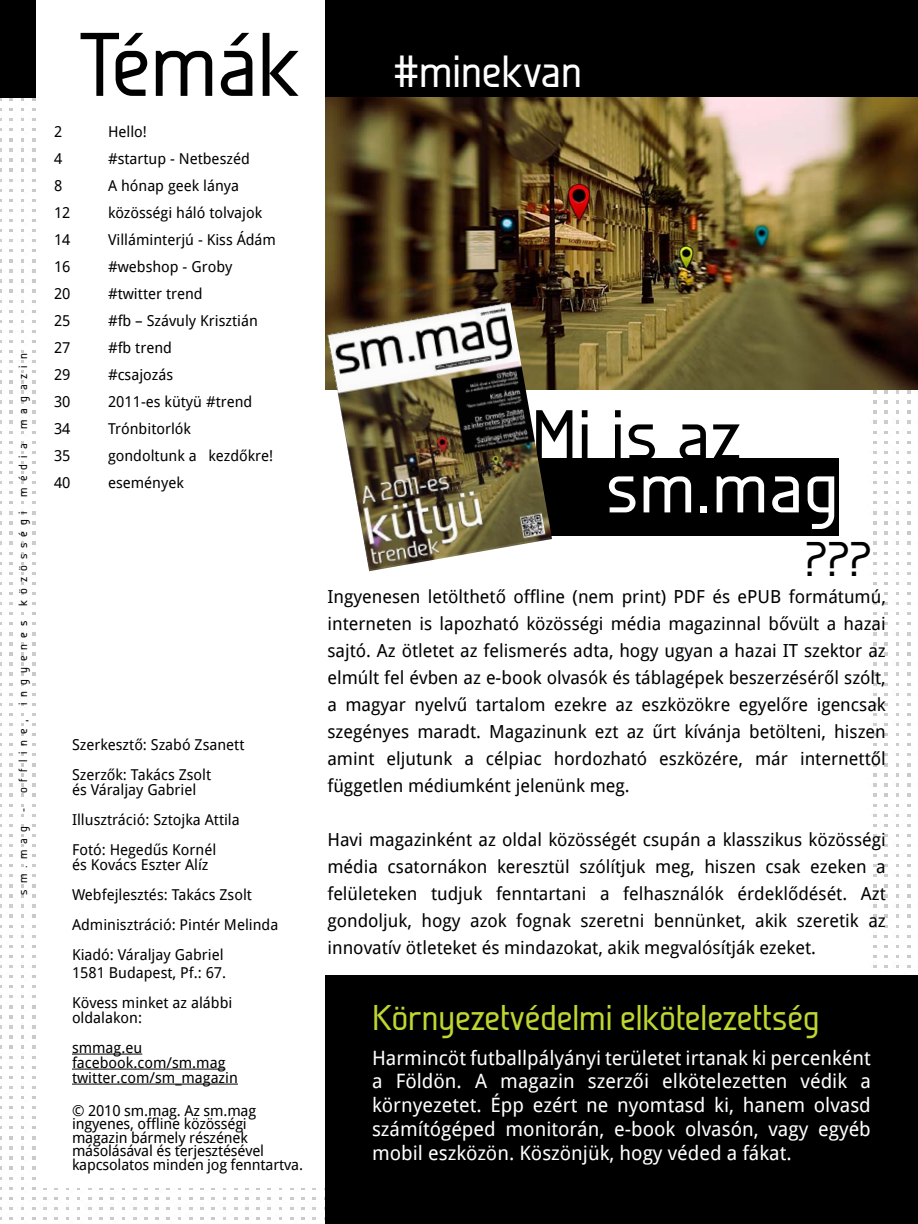
<style>
.page{position:relative;width:918px;height:1224px;background:#fff}
.page>*{position:absolute;margin:0;border:0;box-sizing:border-box;transform-origin:0 0}
.t1{font:500 90px "Galette";color:#000;scale:.95 1}
.t2{font:500 72px "Galette";color:#fff}
.t3{font:500 71.1px "Galette";color:#000}
.t4{font:500 48.6px "Galette";color:#000;scale:.95 1}
.t5{font:500 45px "Galette";color:#fff;scale:.95 1}
.t6{font:500 35.7px "Galette";color:#bfd730;scale:.95 1}
.t7{font:19.8px/23.7px "Droid Sans";color:#fff;text-align:justify}
.t8{font:18px/27px "Droid Sans";color:#000;text-align:justify}
.t9{font:15px/30px "Droid Sans";color:#000}
.t10{font:500 12px "Galette";letter-spacing:.5em;color:#000}
</style>
<div class="page">
<img style="left:0;top:97px;width:918px;height:1127px">
<div style="left:0;top:0;width:36px;height:97px;background:#000"></div>
<div style="left:37px;top:0;width:830px;height:1187px;background:#fff"></div>
<div style="left:326px;top:0;width:592px;height:97px;background:#000"></div>
<div style="left:326px;top:975px;width:592px;height:249px;background:#000"></div>
<img style="left:326px;top:98px;width:592px;height:291px">
<div style="left:533px;top:458px;width:305px;height:78px;background:#000"></div>
<hr style="left:72px;top:1053px;width:70px;height:1px;background:#000">
<hr style="left:72px;top:1068px;width:153px;height:1px;background:#000">
<hr style="left:72px;top:1083px;width:166px;height:1px;background:#000">
<img style="left:327px;top:302px;width:225px;height:269px">
<p class="t10" style="left:15px;top:894px;width:543px;rotate:-90deg">sm.mag - offline, ingyenes közösségi média magazin</p>
<h1 class="t1" style="left:78px;top:9px;width:235px">Témák</h1>
<p class="t9" style="left:54px;top:117px;width:10px">2</p>
<p class="t9" style="left:108px;top:117px;width:41px">Hello!</p>
<p class="t9" style="left:54px;top:144px;width:10px">4</p>
<p class="t9" style="left:108px;top:144px;width:143px">#startup - Netbeszéd</p>
<p class="t9" style="left:54px;top:171px;width:10px">8</p>
<p class="t9" style="left:108px;top:171px;width:133px">A hónap geek lánya</p>
<p class="t9" style="left:54px;top:198px;width:18px">12</p>
<p class="t9" style="left:108px;top:198px;width:156px">közösségi háló tolvajok</p>
<p class="t9" style="left:54px;top:225px;width:18px">14</p>
<p class="t9" style="left:108px;top:225px;width:170px">Villáminterjú - Kiss Ádám</p>
<p class="t9" style="left:54px;top:252px;width:18px">16</p>
<p class="t9" style="left:108px;top:252px;width:126px">#webshop - Groby</p>
<p class="t9" style="left:54px;top:279px;width:18px">20</p>
<p class="t9" style="left:108px;top:279px;width:96px">#twitter trend</p>
<p class="t9" style="left:54px;top:306px;width:18px">25</p>
<p class="t9" style="left:108px;top:306px;width:151px">#fb – Szávuly Krisztián</p>
<p class="t9" style="left:54px;top:333px;width:18px">27</p>
<p class="t9" style="left:108px;top:333px;width:66px">#fb trend</p>
<p class="t9" style="left:54px;top:360px;width:18px">29</p>
<p class="t9" style="left:108px;top:360px;width:67px">#csajozás</p>
<p class="t9" style="left:54px;top:387px;width:18px">30</p>
<p class="t9" style="left:108px;top:387px;width:146px">2011-es kütyü #trend</p>
<p class="t9" style="left:54px;top:414px;width:18px">34</p>
<p class="t9" style="left:108px;top:414px;width:85px">Trónbitorlók</p>
<p class="t9" style="left:54px;top:441px;width:18px">35</p>
<p class="t9" style="left:108px;top:441px;width:167px">gondoltunk a kezdőkre!</p>
<p class="t9" style="left:54px;top:468px;width:18px">40</p>
<p class="t9" style="left:108px;top:468px;width:77px">események</p>
<p class="t9" style="left:72px;top:729px;width:174px">Szerkesztő: Szabó Zsanett<br>Szerzők: Takács Zsolt</p>
<p class="t9" style="left:72px;top:774px;width:169px">és Váraljay Gabriel<br>Illusztráció: Sztojka Attila<br>Fotó: Hegedűs Kornél</p>
<p class="t9" style="left:72px;top:849px;width:208px">és Kovács Eszter Alíz<br>Webfejlesztés: Takács Zsolt<br>Adminisztráció: Pintér Melinda<br>Kiadó: Váraljay Gabriel</p>
<p class="t9" style="left:72px;top:957px;width:162px">1581 Budapest, Pf.: 67.<br>Kövess minket az alábbi</p>
<p class="t9" style="left:72px;top:1002px;width:72px">oldalakon: smmag.eu</p>
<p class="t9" style="left:72px;top:1055px;width:167px;line-height:15px">facebook.com/sm.mag twitter.com/sm_magazin</p>
<p class="t9" style="left:72px;top:1104px;width:233px;line-height:13.5px">© 2010 sm.mag. Az sm.mag ingyenes, offline közösségi magazin bármely részének másolásával és terjesztésével kapcsolatos minden jog fenntartva.</p>
<h3 class="t5" style="left:393px;top:44px;width:200px">#minekvan</h3>
<h3 class="t3" style="left:532px;top:392px;width:211px">Mi is az</h3>
<h2 class="t2" style="left:606px;top:443px;width:234px">sm.mag</h2>
<h3 class="t4" style="left:805px;top:529px;width:72px">???</h3>
<p class="t8" style="left:327px;top:583px;width:560px">Ingyenesen letölthető offline (nem print) PDF és ePUB formátumú, interneten is lapozható közösségi média magazinnal bővült a hazai sajtó. Az ötletet az felismerés adta, hogy ugyan a hazai IT szektor az elmúlt fel évben az e-book olvasók és táblagépek beszerzéséről szólt, a magyar nyelvű tartalom ezekre az eszközökre egyelőre igencsak szegényes maradt. Magazinunk ezt az űrt kívánja betölteni, hiszen amint eljutunk a célpiac hordozható eszközére, már internettől független médiumként jelenünk meg.</p>
<p class="t8" style="left:327px;top:826px;width:560px">Havi magazinként az oldal közösségét csupán a klasszikus közösségi média csatornákon keresztül szólítjuk meg, hiszen csak ezeken a felületeken tudjuk fenntartani a felhasználók érdeklődését. Azt gondoljuk, hogy azok fognak szeretni bennünket, akik szeretik az innovatív ötleteket és mindazokat, akik megvalósítják ezeket.</p>
<h3 class="t6" style="left:372px;top:995px;width:472px">Környezetvédelmi elkötelezettség</h3>
<p class="t7" style="left:372px;top:1045px;width:500px">Harmincöt futballpályányi területet irtanak ki percenként a Földön. A magazin szerzői elkötelezetten védik a környezetet. Épp ezért ne nyomtasd ki, hanem olvasd számítógéped monitorán, e-book olvasón, vagy egyéb mobil eszközön. Köszönjük, hogy véded a fákat.</p>
</div>
